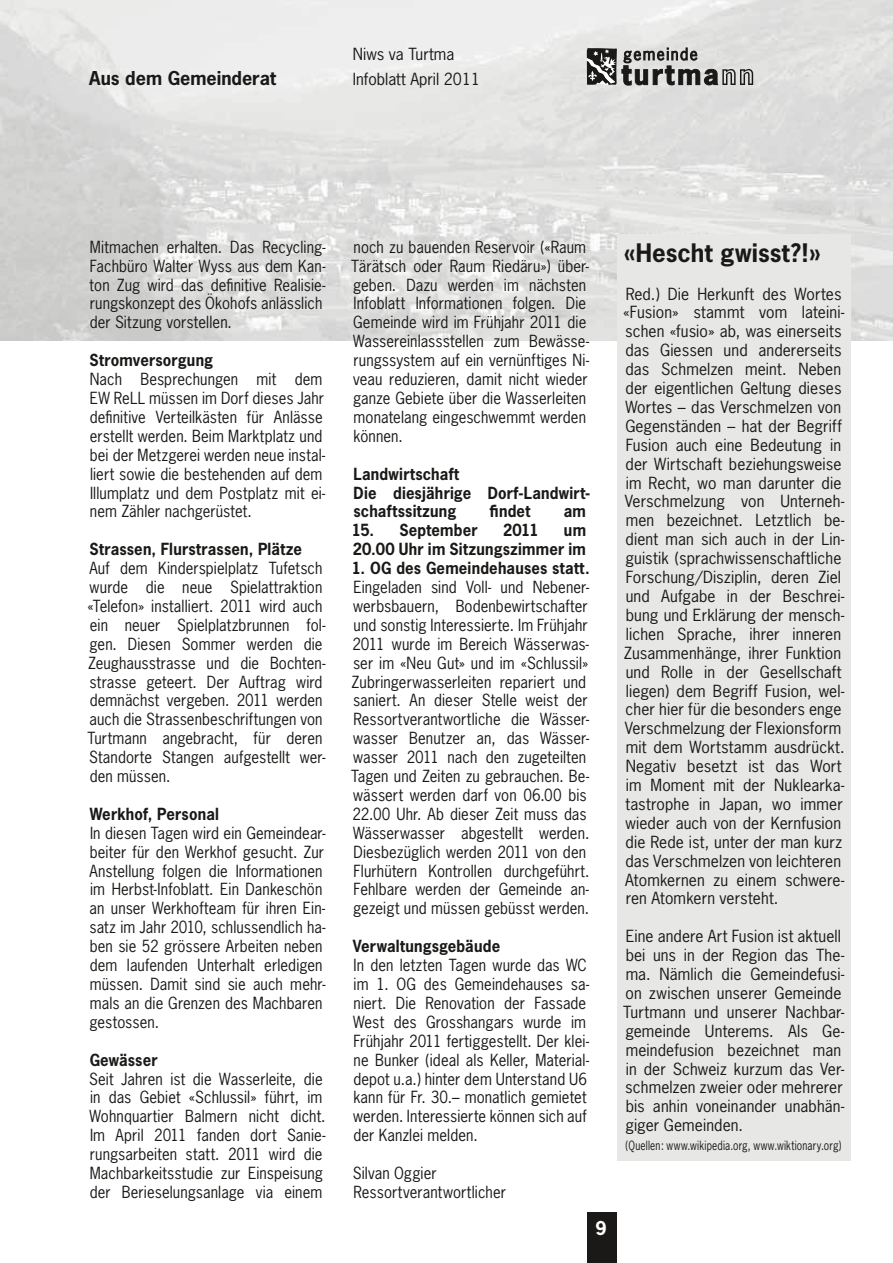
<style>
.page{position:relative;width:893px;height:1263px;background:#fff}
.page>*{position:absolute;margin:0;border:0;box-sizing:border-box;transform-origin:0 0}
.t1{font:700 24px "News Gothic";letter-spacing:.005em;color:#1b1917}
.t2{font:700 18px "News Gothic";color:#1b1917}
.t3{font:700 18px "News Gothic";color:#fff}
.t4{font:15.75px/18.9px "News Gothic";letter-spacing:.005em;color:#1b1917;scale:.95 1}
.t5{font:15.75px/18.9px "News Gothic";letter-spacing:.005em;color:#1b1917}
.t6{font:700 15.75px/18.9px "News Gothic";letter-spacing:.015em;color:#1b1917;scale:.95 1}
.t7{font:12px "News Gothic";letter-spacing:.02em;color:#1b1917;scale:.84 1}
</style>
<div class="page">
<img style="left:0;top:0;width:893px;height:340px">
<div style="left:587px;top:1212px;width:30px;height:51px;background:#1b1917"></div>
<div style="left:617px;top:234px;width:233px;height:926px;background:#e7e7e6"></div>
<svg style="left:587px;top:47px;width:166px;height:39px;background:#989896"></svg>
<p class="t5" style="left:353px;top:44px;width:103px">Niws va Turtma</p>
<p class="t2" style="left:89px;top:67px;width:188px">Aus dem Gemeinderat</p>
<p class="t5" style="left:353px;top:70px;width:129px">Infoblatt April 2011</p>
<p class="t4" style="left:90px;top:237px;width:250px">Mitmachen erhalten. Das Recycling-Fachbüro Walter Wyss aus dem Kan&shy;ton Zug wird das definitive Realisie&shy;rungskonzept des Ökohofs anlässlich der Sitzung vorstellen.</p>
<p class="t6" style="left:90px;top:350px;width:132px">Stromversorgung</p>
<p class="t4" style="left:90px;top:370px;width:249px">Nach Besprechungen mit dem EW ReLL müssen im Dorf dieses Jahr definitive Verteilkästen für Anlässe erstellt werden. Beim Marktplatz und bei der Metzgerei werden neue instal&shy;liert sowie die bestehenden auf dem Illumplatz und dem Postplatz mit ei&shy;nem Zähler nachgerüstet.</p>
<p class="t6" style="left:90px;top:539px;width:225px">Strassen, Flurstrassen, Plätze</p>
<p class="t4" style="left:88px;top:559px;width:252px">Auf dem Kinderspielplatz Tufetsch wurde die neue Spielattraktion «Telefon» installiert. 2011 wird auch ein neuer Spielplatzbrunnen fol&shy;gen. Diesen Sommer werden die<br>Zeughausstrasse und die Bochten&shy;strasse geteert. Der Auftrag wird demnächst vergeben. 2011 werden auch die Strassenbeschriftungen von<br>Turtmann angebracht, für deren<br>Standorte Stangen aufgestellt wer&shy;den müssen.</p>
<p class="t6" style="left:90px;top:804px;width:138px">Werkhof, Personal</p>
<p class="t4" style="left:89px;top:823px;width:250px">In diesen Tagen wird ein Gemeindear&shy;beiter für den Werkhof gesucht. Zur Anstellung folgen die Informationen im Herbst-Infoblatt. Ein Dankeschön an unser Werkhofteam für ihren Ein&shy;satz im Jahr 2010, schlussendlich ha&shy;ben sie 52 grössere Arbeiten neben dem laufenden Unterhalt erledigen müssen. Damit sind sie auch mehr&shy;mals an die Grenzen des Machbaren gestossen.</p>
<p class="t6" style="left:90px;top:1050px;width:73px">Gewässer</p>
<p class="t4" style="left:89px;top:1069px;width:250px">Seit Jahren ist die Wasserleite, die in das Gebiet «Schlussil» führt, im Wohnquartier Balmern nicht dicht.<br>Im April 2011 fanden dort Sanie&shy;rungsarbeiten statt. 2011 wird die Machbarkeitsstudie zur Einspeisung der Berieselungsanlage via einem</p>
<p class="t4" style="left:351px;top:237px;width:252px">noch zu bauenden Reservoir («Raum<br>Tärätsch oder Raum Riedäru») über&shy;geben. Dazu werden im nächsten<br>Infoblatt Informationen folgen. Die<br>Gemeinde wird im Frühjahr 2011 die<br>Wassereinlassstellen zum Bewässe&shy;rungssystem auf ein vernünftiges Ni&shy;veau reduzieren, damit nicht wieder ganze Gebiete über die Wasserleiten monatelang eingeschwemmt werden können.</p>
<p class="t6" style="left:353px;top:464px;width:251px">Landwirtschaft<br>Die diesjährige Dorf-Landwirt&shy;schaftssitzung</p>
<p class="t6" style="left:490px;top:502px;width:44px">findet</p>
<p class="t6" style="left:564px;top:502px;width:25px">am</p>
<p class="t6" style="left:352px;top:521px;width:134px">15. September</p>
<p class="t6" style="left:503px;top:521px;width:39px">2011</p>
<p class="t6" style="left:353px;top:521px;width:247px;text-align:right">um<br>20.00 Uhr im Sitzungszimmer im</p>
<p class="t6" style="left:352px;top:558px;width:252px">1. OG des Gemeindehauses statt.</p>
<p class="t4" style="left:351px;top:577px;width:252px">Eingeladen sind Voll- und Nebener&shy;werbsbauern, Bodenbewirtschafter und sonstig Interessierte. Im Frühjahr 2011 wurde im Bereich Wässerwas&shy;ser im «Neu Gut» und im «Schlussil» Zubringerwasserleiten repariert und saniert. An dieser Stelle weist der Ressortverantwortliche die Wässer&shy;wasser Benutzer an, das Wässer&shy;wasser 2011 nach den zugeteilten Tagen und Zeiten zu gebrauchen. Be&shy;wässert werden darf von 06.00 bis 22.00 Uhr. Ab dieser Zeit muss das Wässerwasser abgestellt werden.<br>Diesbezüglich werden 2011 von den Flurhütern Kontrollen durchgeführt.<br>Fehlbare werden der Gemeinde an&shy;gezeigt und müssen gebüsst werden.</p>
<p class="t6" style="left:353px;top:936px;width:157px">Verwaltungsgebäude</p>
<p class="t4" style="left:353px;top:955px;width:250px">In den letzten Tagen wurde das WC im 1. OG des Gemeindehauses sa&shy;niert. Die Renovation der Fassade West des Grosshangars wurde im Frühjahr 2011 fertiggestellt. Der klei&shy;ne Bunker (ideal als Keller, Material&shy;depot u.a.) hinter dem Unterstand U6 kann für Fr. 30.– monatlich gemietet werden. Interessierte können sich auf der Kanzlei melden.</p>
<p class="t4" style="left:353px;top:1163px;width:163px">Silvan Oggier<br>Ressortverantwortlicher</p>
<p class="t3" style="left:595px;top:1216px;width:13px">9</p>
<h1 class="t1" style="left:624px;top:237px;width:198px">«Hescht gwisst?!»</h1>
<p class="t5" style="left:623px;top:284px;width:223px">Red.) Die Herkunft des Wortes «Fusion» stammt vom lateini&shy;schen «fusio» ab, was einerseits das Giessen und andererseits das Schmelzen meint. Neben der eigentlichen Geltung dieses<br>Wortes – das Verschmelzen von<br>Gegenständen – hat der Begriff<br>Fusion auch eine Bedeutung in der Wirtschaft beziehungsweise im Recht, wo man darunter die<br>Verschmelzung von Unterneh&shy;men bezeichnet. Letztlich be&shy;dient man sich auch in der Lin&shy;guistik (sprachwissenschaftliche<br>Forschung/Disziplin, deren Ziel und Aufgabe in der Beschrei&shy;bung und Erklärung der mensch&shy;lichen Sprache, ihrer inneren<br>Zusammenhänge, ihrer Funktion und Rolle in der Gesellschaft liegen) dem Begriff Fusion, wel&shy;cher hier für die besonders enge<br>Verschmelzung der Flexionsform mit dem Wortstamm ausdrückt.<br>Negativ besetzt ist das Wort im Moment mit der Nuklearka&shy;tastrophe in Japan, wo immer wieder auch von der Kernfusion die Rede ist, unter der man kurz das Verschmelzen von leichteren<br>Atomkernen zu einem schwere&shy;ren Atomkern versteht.</p>
<p class="t5" style="left:623px;top:927px;width:223px">Eine andere Art Fusion ist aktuell bei uns in der Region das The&shy;ma. Nämlich die Gemeindefusi&shy;on zwischen unserer Gemeinde<br>Turtmann und unserer Nachbar&shy;gemeinde Unterems. Als Ge&shy;meindefusion bezeichnet man in der Schweiz kurzum das Ver&shy;schmelzen zweier oder mehrerer bis anhin voneinander unabhän&shy;giger Gemeinden.</p>
<p class="t7" style="left:626px;top:1138px;width:258px">(Quellen: www.wikipedia.org, www.wiktionary.org)</p>
</div>
